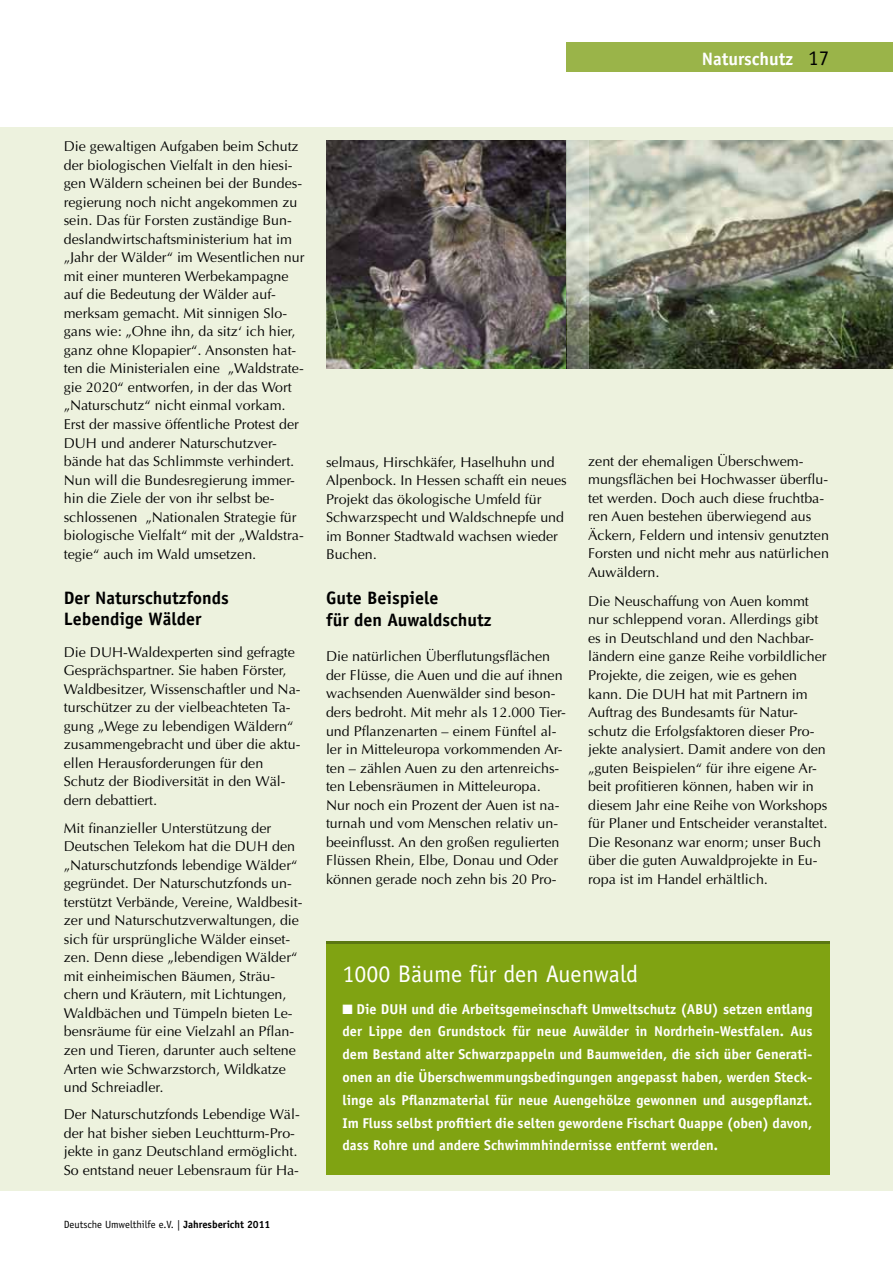
<style>
.page{position:relative;width:893px;height:1263px;background:#fff}
.page>*{position:absolute;margin:0;border:0;box-sizing:border-box;transform-origin:0 0}
.t1{font:24px "Officina Sans";color:#fff}
.t2{font:700 18px/21.6px "Officina Sans";color:#000}
.t3{font:700 18px "Officina Sans";color:#fff}
.t4{font:14.25px/18.6px "Optima";color:#000}
.t5{font:700 14.25px/22.8px "Officina Sans";color:#fff;text-align:justify}
.t6{font:10.5px "Officina Sans";color:#000}
.s1{font-weight:400;font-size:21px;color:#000}
.s2{font-weight:700}
</style>
<div class="page">
<div style="left:567px;top:42px;width:326px;height:30px;background:#9ab449"></div>
<div style="left:0;top:128px;width:893px;height:1063px;background:#edf2de"></div>
<img style="left:326px;top:140px;width:567px;height:229px">
<svg style="left:567px;top:140px;width:21px;height:229px;background:#b1b7a9"></svg>
<div style="left:326px;top:941px;width:503px;height:31px;background:#5b7712"></div>
<div style="left:326px;top:944px;width:503px;height:231px;background:#80a312"></div>
<p class="t3" style="left:702px;top:47px;width:129px">Naturschutz <span class="s1">17</span></p>
<p class="t4" style="left:64px;top:137px;width:242px">Die gewaltigen Aufgaben beim Schutz der biologischen Vielfalt in den hiesi&shy;gen Wäldern scheinen bei der Bundes&shy;regierung noch nicht angekommen zu sein. Das für Forsten zuständige Bun&shy;deslandwirtschaftsministerium hat im „Jahr der Wälder“ im Wesentlichen nur mit einer munteren Werbekampagne auf die Bedeutung der Wälder auf&shy;merksam gemacht. Mit sinnigen Slo&shy;gans wie: „Ohne ihn, da sitz‘ ich hier, ganz ohne Klopapier“. Ansonsten hat&shy;ten die Ministerialen eine „Waldstrate&shy;gie 2020“ entworfen, in der das Wort „Naturschutz“ nicht einmal vorkam.<br>Erst der massive öffentliche Protest der DUH und anderer Naturschutzver&shy;bände hat das Schlimmste verhindert.<br>Nun will die Bundesregierung immer&shy;hin die Ziele der von ihr selbst be&shy;schlossenen „Nationalen Strategie für biologische Vielfalt“ mit der „Waldstra&shy;tegie“ auch im Wald umsetzen.</p>
<p class="t2" style="left:64px;top:586px;width:167px">Der Naturschutzfonds<br>Lebendige Wälder</p>
<p class="t4" style="left:64px;top:642px;width:238px">Die DUH-Waldexperten sind gefragte Gesprächspartner. Sie haben Förster, Waldbesitzer, Wissenschaftler und Na&shy;turschützer zu der vielbeachteten Ta&shy;gung „Wege zu lebendigen Wäldern“ zusammengebracht und über die aktu&shy;ellen Herausforderungen für den Schutz der Biodiversität in den Wäl&shy;dern debattiert.</p>
<p class="t4" style="left:64px;top:819px;width:240px">Mit finanzieller Unterstützung der Deutschen Telekom hat die DUH den „Naturschutzfonds lebendige Wälder“ gegründet. Der Naturschutzfonds un&shy;terstützt Verbände, Vereine, Waldbesit&shy;zer und Naturschutzverwaltungen, die sich für ursprüngliche Wälder einset&shy;zen. Denn diese „lebendigen Wälder“ mit einheimischen Bäumen, Sträu&shy;chern und Kräutern, mit Lichtungen, Waldbächen und Tümpeln bieten Le&shy;bensräume für eine Vielzahl an Pflan&shy;zen und Tieren, darunter auch seltene Arten wie Schwarzstorch, Wildkatze und Schreiadler.</p>
<p class="t4" style="left:64px;top:1105px;width:237px">Der Naturschutzfonds Lebendige Wäl&shy;der hat bisher sieben Leuchtturm-Pro&shy;jekte in ganz Deutschland ermöglicht.<br>So entstand neuer Lebensraum für Ha-</p>
<p class="t6" style="left:64px;top:1218px;width:208px">Deutsche Umwelthilfe e.V. | <span class="s2">Jahresbericht 2011</span></p>
<p class="t4" style="left:326px;top:452px;width:242px">selmaus, Hirschkäfer, Haselhuhn und<br>Alpenbock. In Hessen schafft ein neues<br>Projekt das ökologische Umfeld für<br>Schwarzspecht und Waldschnepfe und im Bonner Stadtwald wachsen wieder<br>Buchen.</p>
<p class="t2" style="left:326px;top:587px;width:167px">Gute Beispiele<br>für den Auwaldschutz</p>
<p class="t4" style="left:326px;top:647px;width:241px">Die natürlichen Überflutungsflächen der Flüsse, die Auen und die auf ihnen wachsenden Auenwälder sind beson&shy;ders bedroht. Mit mehr als 12.000 Tier&shy;und Pflanzenarten – einem Fünftel al&shy;ler in Mitteleuropa vorkommenden Ar&shy;ten – zählen Auen zu den artenreichs&shy;ten Lebensräumen in Mitteleuropa.<br>Nur noch ein Prozent der Auen ist na&shy;turnah und vom Menschen relativ un&shy;beeinflusst. An den großen regulierten Flüssen Rhein, Elbe, Donau und Oder können gerade noch zehn bis 20 Pro-</p>
<p class="t4" style="left:588px;top:451px;width:242px">zent der ehemaligen Überschwem&shy;mungsflächen bei Hochwasser überflu&shy;tet werden. Doch auch diese fruchtba&shy;ren Auen bestehen überwiegend aus Äckern, Feldern und intensiv genutzten Forsten und nicht mehr aus natürlichen Auwäldern.</p>
<p class="t4" style="left:588px;top:592px;width:241px">Die Neuschaffung von Auen kommt nur schleppend voran. Allerdings gibt es in Deutschland und den Nachbar&shy;ländern eine ganze Reihe vorbildlicher Projekte, die zeigen, wie es gehen kann. Die DUH hat mit Partnern im Auftrag des Bundesamts für Natur&shy;schutz die Erfolgsfaktoren dieser Pro&shy;jekte analysiert. Damit andere von den „guten Beispielen“ für ihre eigene Ar&shy;beit profitieren können, haben wir in diesem Jahr eine Reihe von Workshops für Planer und Entscheider veranstaltet.<br>Die Resonanz war enorm; unser Buch über die guten Auwaldprojekte in Eu&shy;ropa ist im Handel erhältlich.</p>
<h1 class="t1" style="left:343px;top:960px;width:297px">1000 Bäume für den Auenwald</h1>
<p class="t5" style="left:343px;top:997px;width:471px">■ Die DUH und die Arbeitsgemeinschaft Umweltschutz (ABU) setzen entlang der Lippe den Grundstock für neue Auwälder in Nordrhein-Westfalen. Aus dem Bestand alter Schwarzpappeln und Baumweiden, die sich über Generati&shy;onen an die Überschwemmungsbedingungen angepasst haben, werden Steck&shy;linge als Pflanzmaterial für neue Auengehölze gewonnen und ausgepflanzt.<br>Im Fluss selbst profitiert die selten gewordene Fischart Quappe (oben) davon, dass Rohre und andere Schwimmhindernisse entfernt werden.</p>
</div>
